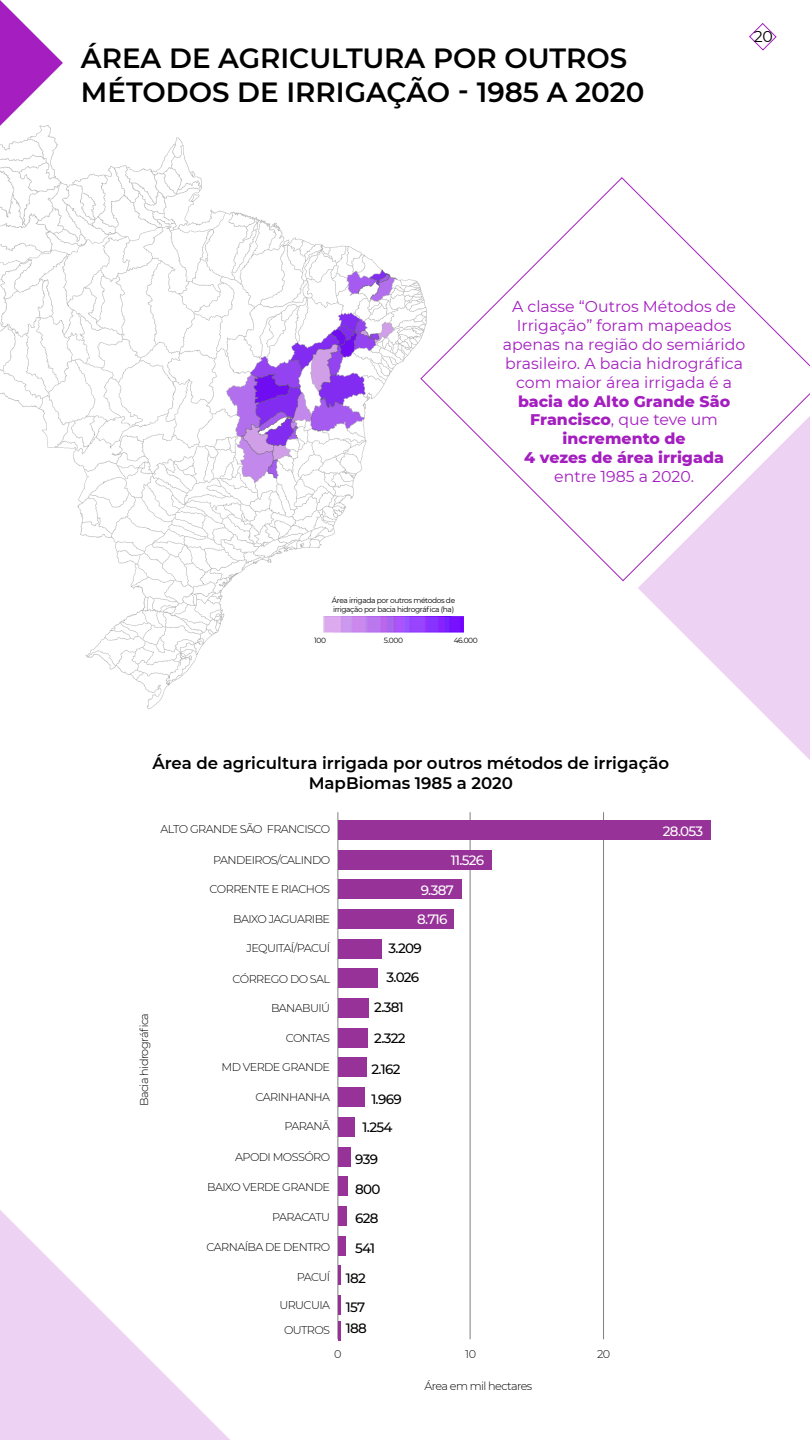
<style>
.page{position:relative;width:810px;height:1440px;background:#fff}
.page>*{position:absolute;margin:0;border:0;box-sizing:border-box;transform-origin:0 0}
.t1{font:600 27.75px/33.3px "Montserrat";color:#000}
.t2{font:600 16.65px/20px "Montserrat";color:#000;text-align:center}
.t3{font:15.75px/18.9px "Montserrat";color:#a41ec0;text-align:center}
.t4{font:15.75px "Montserrat";color:#000}
.t5{font:500 13.5px "Montserrat";letter-spacing:-.05em;color:#000}
.t6{font:500 13.5px "Montserrat";letter-spacing:-.05em;color:#fff}
.t7{font:300 11.25px "Montserrat";letter-spacing:-.05em;color:#000}
.t8{font:7.5px/9px "Montserrat";letter-spacing:-.05em;color:#000}
.s1{font-weight:800}
</style>
<div class="page">
<svg style="left:749px;top:23px;width:28px;height:27px"></svg>
<img style="left:0;top:126px;width:464px;height:584px">
<svg style="left:0;top:0;width:63px;height:126px"></svg>
<svg style="left:420px;top:177px;width:390px;height:405px"></svg>
<svg style="left:0;top:1210px;width:230px;height:230px"></svg>
<svg style="left:638px;top:416px;width:172px;height:344px"></svg>
<hr style="left:470px;top:812px;width:1px;height:527px;background:#808080">
<hr style="left:338px;top:812px;width:1px;height:527px;background:#808080">
<hr style="left:603px;top:812px;width:1px;height:527px;background:#808080">
<div style="left:338px;top:820px;width:372px;height:19px;background:#973298"></div>
<div style="left:338px;top:850px;width:153px;height:19px;background:#973298"></div>
<div style="left:338px;top:880px;width:124px;height:19px;background:#973298"></div>
<div style="left:338px;top:909px;width:116px;height:20px;background:#973298"></div>
<div style="left:338px;top:939px;width:43px;height:19px;background:#973298"></div>
<div style="left:338px;top:969px;width:40px;height:19px;background:#973298"></div>
<div style="left:338px;top:998px;width:31px;height:20px;background:#973298"></div>
<div style="left:338px;top:1028px;width:30px;height:19px;background:#973298"></div>
<div style="left:338px;top:1058px;width:29px;height:19px;background:#973298"></div>
<div style="left:338px;top:1088px;width:26px;height:19px;background:#973298"></div>
<div style="left:338px;top:1117px;width:17px;height:19px;background:#973298"></div>
<div style="left:338px;top:1147px;width:12px;height:19px;background:#973298"></div>
<div style="left:338px;top:1177px;width:10px;height:19px;background:#973298"></div>
<div style="left:338px;top:1206px;width:9px;height:20px;background:#973298"></div>
<div style="left:338px;top:1236px;width:7px;height:19px;background:#973298"></div>
<svg style="left:338px;top:1266px;width:2px;height:19px"></svg>
<svg style="left:338px;top:1296px;width:2px;height:19px"></svg>
<hr style="left:338px;top:1321px;width:3px;height:19px;background:#973298">
<img style="left:323px;top:616px;width:141px;height:16px">
<p class="t1" style="left:81px;top:41px;width:565px">ÁREA DE AGRICULTURA POR OUTROS<br>MÉTODOS DE IRRIGAÇÃO - 1985 A 2020</p>
<p class="t4" style="left:754px;top:26px;width:21px">20</p>
<p class="t3" style="left:503px;top:296px;width:244px">A classe “Outros Métodos de<br>Irrigação” foram mapeados apenas na região do semiárido brasileiro. A bacia hidrográfica com maior área irrigada é a <span class="s1">bacia do Alto Grande São<br>Francisco</span>, que teve um <span class="s1">incremento de<br>4 vezes de área irrigada </span>entre 1985 a 2020.</p>
<p class="t8" style="left:332px;top:596px;width:125px">Área irrigada por outros métodos de irrigação por bacia hidrográfica (ha)</p>
<p class="t8" style="left:314px;top:635px;width:13px">100</p>
<p class="t8" style="left:384px;top:635px;width:21px">5.000</p>
<p class="t8" style="left:454px;top:635px;width:26px">46.000</p>
<p class="t2" style="left:152px;top:752px;width:518px">Área de agricultura irrigada por outros métodos de irrigação<br>MapBiomas 1985 a 2020</p>
<p class="t6" style="left:663px;top:822px;width:42px">28.053</p>
<p class="t6" style="left:451px;top:851px;width:35px">11.526</p>
<p class="t6" style="left:421px;top:880px;width:35px">9.387</p>
<p class="t6" style="left:417px;top:910px;width:32px">8.716</p>
<p class="t5" style="left:389px;top:939px;width:35px">3.209</p>
<p class="t7" style="left:161px;top:822px;width:171px">ALTO GRANDE SÃO FRANCISCO</p>
<p class="t7" style="left:213px;top:852px;width:119px">PANDEIROS/CALINDO</p>
<p class="t7" style="left:210px;top:882px;width:122px">CORRENTE E RIACHOS</p>
<p class="t7" style="left:233px;top:912px;width:99px">BAIXO JAGUARIBE</p>
<p class="t7" style="left:246px;top:940px;width:85px">JEQUITAÍ/PACUÍ</p>
<p class="t7" style="left:233px;top:971px;width:99px">CÓRREGO DO SAL</p>
<p class="t7" style="left:271px;top:1001px;width:61px">BANABUIÚ</p>
<p class="t7" style="left:286px;top:1031px;width:46px">CONTAS</p>
<p class="t7" style="left:222px;top:1060px;width:110px">MD VERDE GRANDE</p>
<p class="t7" style="left:256px;top:1089px;width:76px">CARINHANHA</p>
<p class="t7" style="left:284px;top:1118px;width:47px">PARANÃ</p>
<p class="t7" style="left:235px;top:1150px;width:96px">APODI MOSSÓRO</p>
<p class="t7" style="left:207px;top:1180px;width:125px">BAIXO VERDE GRANDE</p>
<p class="t7" style="left:272px;top:1209px;width:59px">PARACATU</p>
<p class="t7" style="left:207px;top:1239px;width:125px">CARNAÍBA DE DENTRO</p>
<p class="t7" style="left:297px;top:1269px;width:35px">PACUÍ</p>
<p class="t7" style="left:279px;top:1297px;width:52px">URUCUIA</p>
<p class="t5" style="left:386px;top:968px;width:34px">3.026</p>
<p class="t5" style="left:374px;top:997px;width:31px">2.381</p>
<p class="t5" style="left:374px;top:1029px;width:33px">2.322</p>
<p class="t5" style="left:371px;top:1060px;width:31px">2.162</p>
<p class="t5" style="left:371px;top:1089px;width:32px">1.969</p>
<p class="t5" style="left:363px;top:1118px;width:32px">1.254</p>
<p class="t5" style="left:355px;top:1149px;width:24px">939</p>
<p class="t5" style="left:355px;top:1179px;width:27px">800</p>
<p class="t5" style="left:355px;top:1209px;width:25px">628</p>
<p class="t5" style="left:355px;top:1238px;width:22px">541</p>
<p class="t5" style="left:346px;top:1269px;width:22px">182</p>
<p class="t5" style="left:346px;top:1298px;width:21px">157</p>
<p class="t5" style="left:346px;top:1319px;width:23px">188</p>
<p class="t7" style="left:136px;top:1106px;width:94px;rotate:-90deg">Bacia hidrográfica</p>
<p class="t7" style="left:284px;top:1322px;width:48px">OUTROS</p>
<p class="t7" style="left:334px;top:1346px;width:9px">0</p>
<p class="t7" style="left:465px;top:1346px;width:12px">10</p>
<p class="t7" style="left:597px;top:1346px;width:15px">20</p>
<p class="t7" style="left:424px;top:1378px;width:109px">Área em mil hectares</p>
</div>
